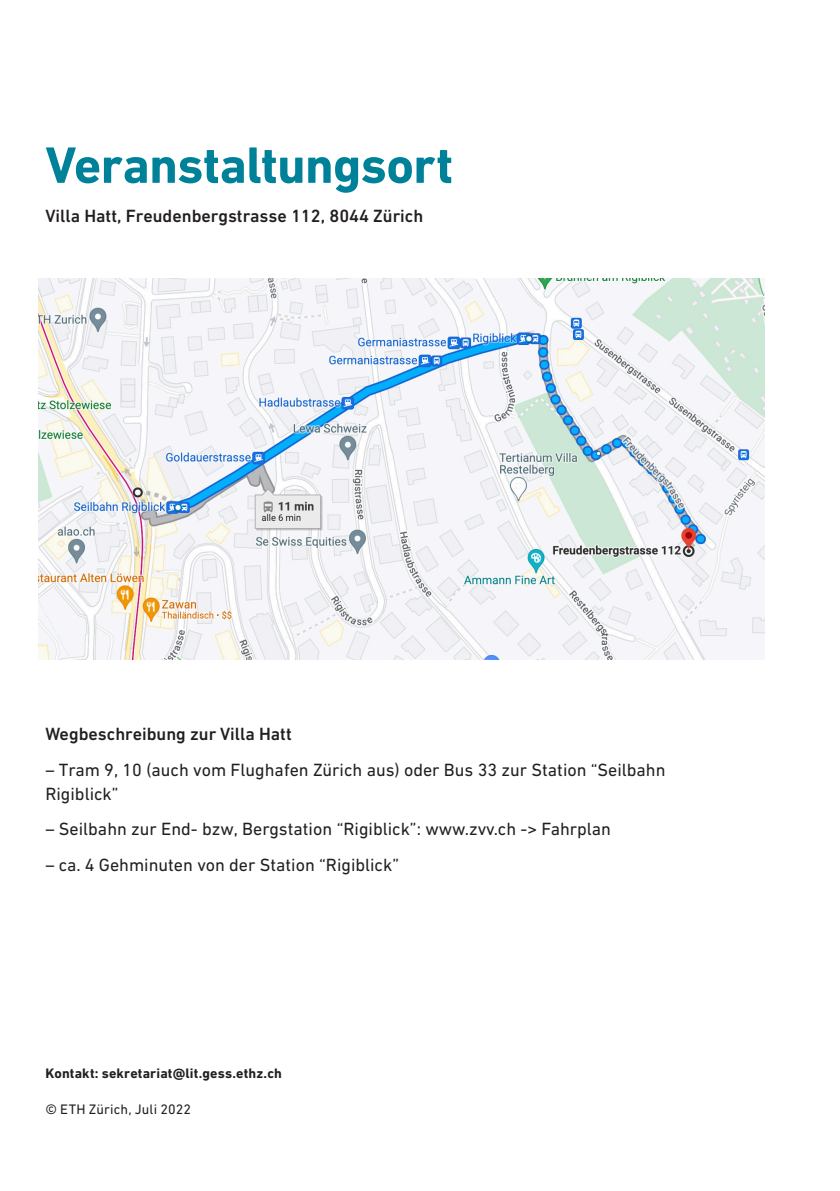
<style>
.page{position:relative;width:840px;height:1191px;background:#fff}
.page>*{position:absolute;margin:0;border:0;box-sizing:border-box;transform-origin:0 0}
.Headline_A5-L__DIN_N{font:700 52px "DIN Next W1 G";letter-spacing:-.015em;color:#00819a}
.t1{font:18px/24px "DIN Next W1 G";color:#231f20}
.t2{font:500 18px "DIN Next W1 G";color:#231f20}
.Infotext_XS__DIN_Nex{font:700 14px "DIN Next W1 G";letter-spacing:.01em;color:#231f20}
.Infotext_XS__DIN_Nex-2{font:14px "DIN Next W1 G";letter-spacing:.01em;color:#231f20}
</style>
<div class="page">
<img style="left:38px;top:278px;width:726px;height:382px">
<p class="Headline_A5-L__DIN_N" style="left:45px;top:135px;width:409px">Veranstaltungsort</p>
<p class="t2" style="left:45px;top:206px;width:379px">Villa Hatt, Freudenbergstrasse 112, 8044 Zürich</p>
<p class="t2" style="left:45px;top:724px;width:248px">Wegbeschreibung zur Villa Hatt</p>
<p class="t1" style="left:45px;top:757px;width:621px">– Tram 9, 10 (auch vom Flughafen Zürich aus) oder Bus 33 zur Station “Seilbahn<br>Rigiblick”</p>
<p class="t1" style="left:45px;top:817px;width:567px">– Seilbahn zur End- bzw, Bergstation “Rigiblick”: www.zvv.ch -&gt; Fahrplan</p>
<p class="t1" style="left:45px;top:852px;width:355px">– ca. 4 Gehminuten von der Station “Rigiblick”</p>
<p class="Infotext_XS__DIN_Nex" style="left:45px;top:1065px;width:238px">Kontakt: sekretariat@lit.gess.ethz.ch</p>
<p class="Infotext_XS__DIN_Nex-2" style="left:45px;top:1101px;width:147px">© ETH Zürich, Juli 2022</p>
</div>
